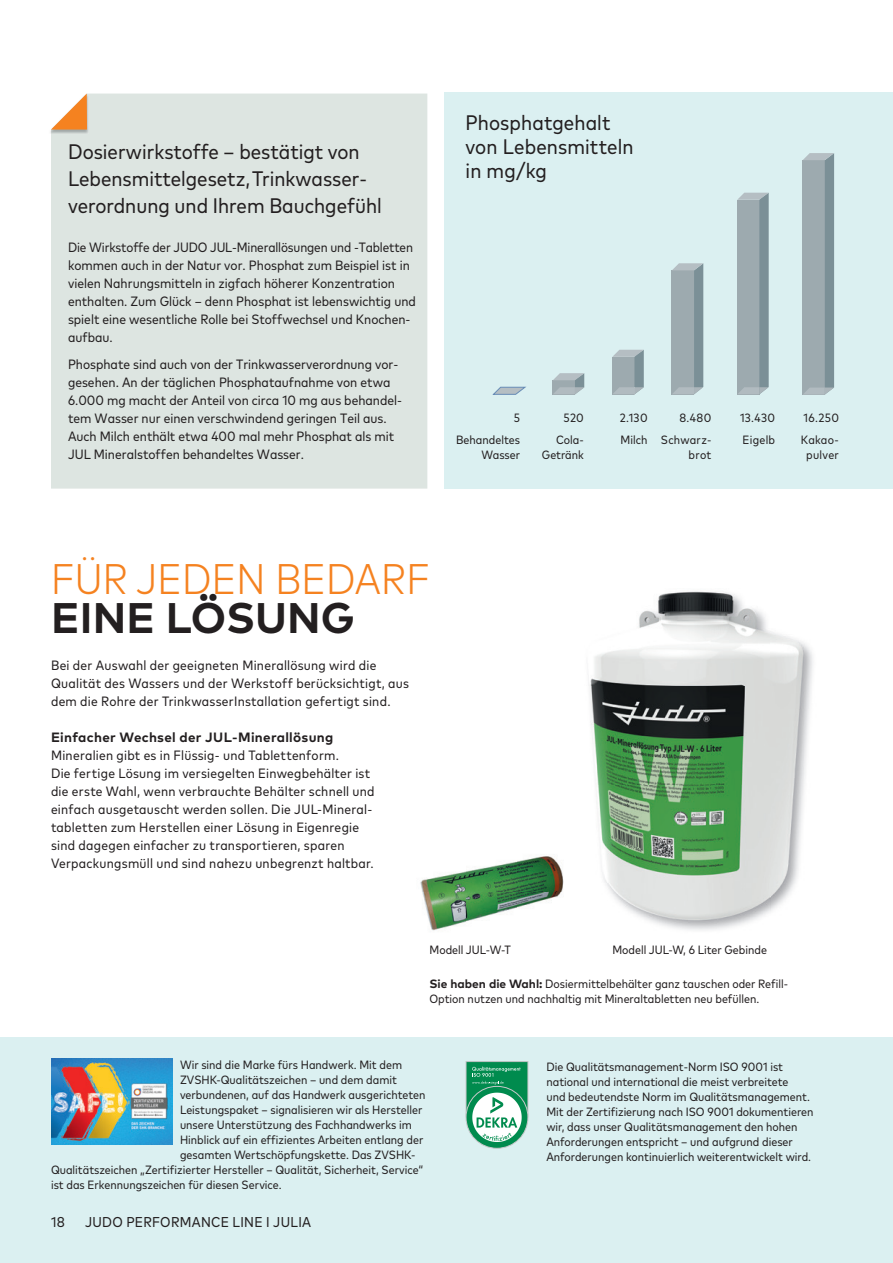
<style>
.page{position:relative;width:893px;height:1263px;background:#fff}
.page>*{position:absolute;margin:0;border:0;box-sizing:border-box;transform-origin:0 0}
.t1{font:300 condensed 42.75px "Mark Pro";letter-spacing:.005em;color:#f58220}
.t2{font:700 42.75px "Mark Pro";letter-spacing:.005em;color:#231f20}
.t3{font:condensed 21px/27px "Mark Pro";color:#231f20}
.t4{font:condensed 14.25px "Mark Pro";letter-spacing:.02em;color:#231f20}
.t5{font:condensed 13.5px/18px "Mark Pro";color:#231f20}
.t6{font:condensed 13.5px/18px "Mark Pro";letter-spacing:.02em;color:#231f20}
.t7{font:700 13.5px "Mark Pro";letter-spacing:.02em;color:#231f20}
.t8{font:condensed 12px/15px "Mark Pro";color:#231f20;text-align:right}
.t9{font:condensed 12px/15px "Mark Pro";letter-spacing:.025em;color:#231f20;text-align:center}
.s1{font-weight:700;font-stretch:normal}
</style>
<div class="page">
<div style="left:0;top:1037px;width:893px;height:226px;background:#dbf0f1"></div>
<div style="left:466px;top:1086px;width:62px;height:62px;background:#008b4e;border-radius:50%"></div>
<svg style="left:466px;top:1061px;width:62px;height:81px"></svg>
<img style="left:51px;top:1059px;width:122px;height:85px">
<img style="left:589px;top:591px;width:224px;height:339px">
<img style="left:420px;top:856px;width:144px;height:75px">
<div style="left:51px;top:94px;width:376px;height:395px;background:#dde5e1"></div>
<img style="left:51px;top:94px;width:38px;height:40px">
<svg style="left:51px;top:94px;width:36px;height:36px"></svg>
<div style="left:444px;top:93px;width:449px;height:396px;background:#dbf0f1"></div>
<svg style="left:493px;top:387px;width:33px;height:8px"></svg>
<svg style="left:553px;top:373px;width:31px;height:21px"></svg>
<svg style="left:612px;top:350px;width:32px;height:44px"></svg>
<svg style="left:672px;top:263px;width:31px;height:131px;background:#96a5ab"></svg>
<svg style="left:737px;top:193px;width:32px;height:201px;background:#95a4aa"></svg>
<svg style="left:803px;top:153px;width:31px;height:242px;background:#94a3a9"></svg>
<h2 class="t3" style="left:68px;top:136px;width:315px">Dosierwirkstoffe – bestätigt von<br>Lebensmittelgesetz, Trinkwasser&shy;verordnung und Ihrem Bauchgefühl</h2>
<p class="t5" style="left:68px;top:237px;width:349px">Die Wirkstoffe der JUDO JUL-Minerallösungen und -Tabletten kommen auch in der Natur vor. Phosphat zum Beispiel ist in vielen Nahrungsmitteln in zigfach höherer Konzentration enthalten. Zum Glück – denn Phosphat ist lebenswichtig und spielt eine wesentliche Rolle bei Stoffwechsel und Knochen&shy;aufbau.</p>
<p class="t5" style="left:68px;top:354px;width:335px">Phosphate sind auch von der Trinkwasserverordnung vor&shy;gesehen. An der täglichen Phosphataufnahme von etwa 6.000 mg macht der Anteil von circa 10 mg aus behandel&shy;tem Wasser nur einen verschwindend geringen Teil aus.<br>Auch Milch enthält etwa 400 mal mehr Phosphat als mit JUL Mineralstoffen behandeltes Wasser.</p>
<h2 class="t3" style="left:466px;top:109px;width:169px;line-height:24px">Phosphatgehalt von Lebensmitteln in mg/kg</h2>
<p class="t8" style="left:514px;top:409px;width:8px">5</p>
<p class="t8" style="left:564px;top:409px;width:22px">520</p>
<p class="t8" style="left:620px;top:409px;width:29px">2.130</p>
<p class="t8" style="left:679px;top:409px;width:33px">8.480</p>
<p class="t8" style="left:740px;top:409px;width:37px">13.430</p>
<p class="t8" style="left:804px;top:409px;width:37px">16.250</p>
<p class="t8" style="left:456px;top:431px;width:65px">Behandeltes<br>Wasser</p>
<p class="t8" style="left:542px;top:431px;width:43px">Cola-<br>Getränk</p>
<p class="t8" style="left:621px;top:431px;width:92px">Milch Schwarz&shy;brot</p>
<p class="t8" style="left:743px;top:431px;width:34px">Eigelb</p>
<p class="t9" style="left:801px;top:431px;width:40px">Kakao&shy;pulver</p>
<h1 class="t1" style="left:51px;top:548px;width:380px">FÜR JEDEN BEDARF</h1>
<h1 class="t2" style="left:51px;top:586px;width:305px">EINE LÖSUNG</h1>
<p class="t6" style="left:51px;top:655px;width:359px">Bei der Auswahl der geeigneten Minerallösung wird die<br>Qualität des Wassers und der Werkstoff berücksichtigt, aus dem die Rohre der TrinkwasserInstallation gefertigt sind.</p>
<p class="t7" style="left:51px;top:727px;width:284px">Einfacher Wechsel der JUL-Minerallösung</p>
<p class="t6" style="left:51px;top:745px;width:325px">Mineralien gibt es in Flüssig- und Tablettenform.<br>Die fertige Lösung im versiegelten Einwegbehälter ist die erste Wahl, wenn verbrauchte Behälter schnell und einfach ausgetauscht werden sollen. Die JUL-Mineral&shy;tabletten zum Herstellen einer Lösung in Eigenregie sind dagegen einfacher zu transportieren, sparen Verpackungsmüll und sind nahezu unbegrenzt haltbar.</p>
<p class="t8" style="left:429px;top:941px;width:83px">Modell JUL-W-T</p>
<p class="t8" style="left:612px;top:941px;width:156px">Modell JUL-W, 6 Liter Gebinde</p>
<p class="t8" style="left:429px;top:975px;width:360px;text-align:left"><span class="s1">Sie haben die Wahl:</span> Dosiermittelbehälter ganz tauschen oder Refill-<br>Option nutzen und nachhaltig mit Mineraltabletten neu befüllen.</p>
<p class="t8" style="left:180px;top:1056px;width:224px">Wir sind die Marke fürs Handwerk. Mit dem</p>
<p class="t8" style="left:180px;top:1071px;width:218px">ZVSHK-Qualitätszeichen – und dem damit</p>
<p class="t8" style="left:180px;top:1086px;width:247px">verbundenen, auf das Handwerk ausgerichteten</p>
<p class="t8" style="left:180px;top:1101px;width:244px">Leistungspaket – signalisieren wir als Hersteller</p>
<p class="t8" style="left:180px;top:1116px;width:233px">unsere Unterstützung des Fach handwerks im</p>
<p class="t8" style="left:180px;top:1131px;width:245px">Hinblick auf ein effizientes Arbeiten entlang der</p>
<p class="t8" style="left:180px;top:1146px;width:237px">gesamten Wertschöpfungskette. Das ZVSHK-</p>
<p class="t8" style="left:51px;top:1161px;width:374px">Qualitätszeichen „Zertifizierter Hersteller – Qualität, Sicherheit, Service“</p>
<p class="t8" style="left:51px;top:1176px;width:232px">ist das Erkennungszeichen für diesen Service.</p>
<p class="t4" style="left:51px;top:1211px;width:15px">18</p>
<p class="t4" style="left:85px;top:1211px;width:228px">JUDO PERFORMANCE LINE I JULIA</p>
<p class="t8" style="left:546px;top:1058px;width:269px;text-align:left">Die Qualitätsmanagement-Norm ISO 9001 ist national und international die meist verbreitete<br>und bedeutendste Norm im Qualitätsmanagement.<br>Mit der Zertifizierung nach ISO 9001 dokumentieren wir, dass unser Qualitätsmanagement den hohen Anforderungen entspricht – und aufgrund dieser Anforderungen kontinuierlich weiterentwickelt wird.</p>
</div>
